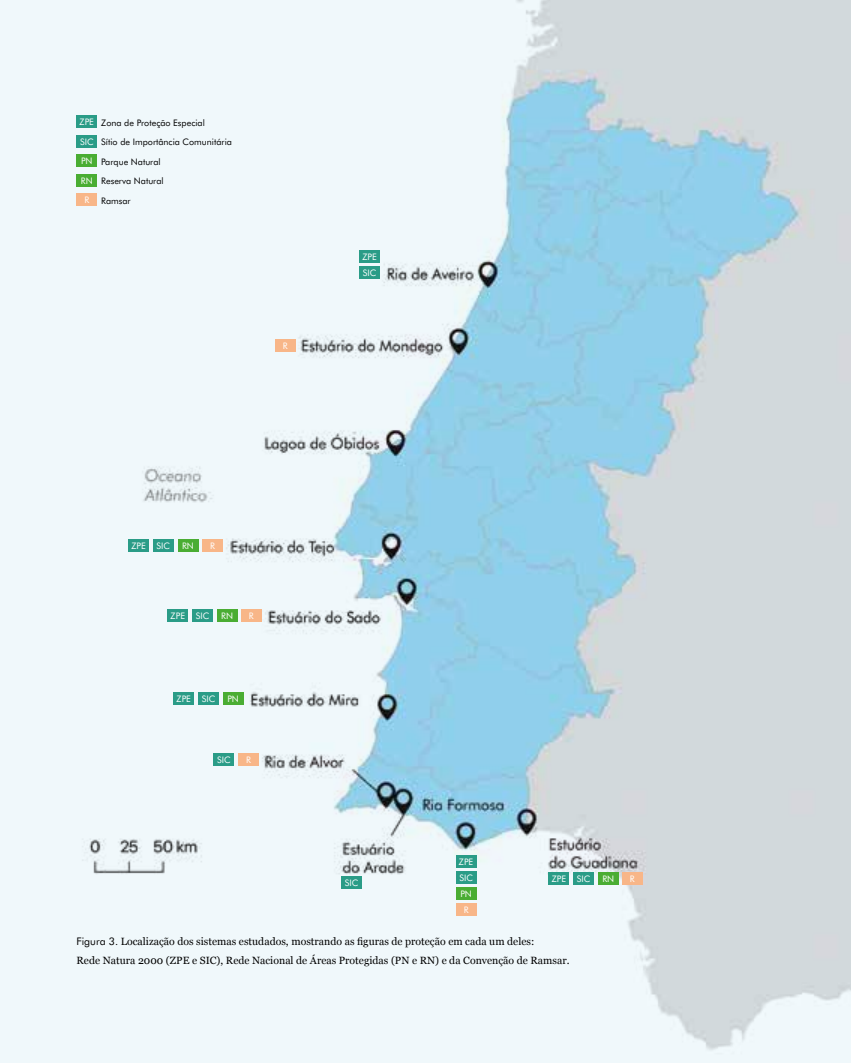
<style>
.page{position:relative;width:851px;height:1063px;background:#fff}
.page>*{position:absolute;margin:0;border:0;box-sizing:border-box;transform-origin:0 0}
.t1{font:10.5px/19.5px "Georgia";color:#000}
.t2{font:9px/19.5px "Futura BT";color:#000}
.t3{font:9px/19.5px "Futura BT";color:#fff}
.s1{font-family:"Futura BT"}
</style>
<div class="page">
<img style="left:0;top:0;width:850px;height:1063px">
<div style="left:77px;top:116px;width:20px;height:12px;background:#2a9c87"></div>
<div style="left:359px;top:250px;width:21px;height:12px;background:#2a9c87"></div>
<div style="left:456px;top:855px;width:20px;height:12px;background:#2a9c87"></div>
<div style="left:128px;top:540px;width:21px;height:12px;background:#2a9c87"></div>
<div style="left:168px;top:609px;width:20px;height:12px;background:#2a9c87"></div>
<div style="left:548px;top:872px;width:21px;height:12px;background:#2a9c87"></div>
<div style="left:173px;top:692px;width:21px;height:12px;background:#2a9c87"></div>
<div style="left:77px;top:135px;width:20px;height:12px;background:#2a9c87"></div>
<div style="left:359px;top:267px;width:21px;height:12px;background:#2a9c87"></div>
<div style="left:456px;top:871px;width:20px;height:12px;background:#2a9c87"></div>
<div style="left:153px;top:540px;width:20px;height:12px;background:#2a9c87"></div>
<div style="left:192px;top:609px;width:21px;height:12px;background:#2a9c87"></div>
<div style="left:573px;top:872px;width:20px;height:12px;background:#2a9c87"></div>
<div style="left:198px;top:692px;width:21px;height:12px;background:#2a9c87"></div>
<div style="left:214px;top:753px;width:20px;height:12px;background:#2a9c87"></div>
<div style="left:341px;top:876px;width:20px;height:12px;background:#2a9c87"></div>
<div style="left:77px;top:155px;width:20px;height:12px;background:#4aad33"></div>
<div style="left:77px;top:174px;width:20px;height:12px;background:#4aad33"></div>
<div style="left:456px;top:888px;width:20px;height:12px;background:#4aad33"></div>
<div style="left:178px;top:540px;width:20px;height:12px;background:#4aad33"></div>
<div style="left:217px;top:609px;width:20px;height:12px;background:#4aad33"></div>
<div style="left:598px;top:872px;width:20px;height:12px;background:#4aad33"></div>
<div style="left:223px;top:692px;width:20px;height:12px;background:#4aad33"></div>
<div style="left:77px;top:194px;width:20px;height:12px;background:#f8b688"></div>
<div style="left:275px;top:339px;width:20px;height:12px;background:#f8b688"></div>
<div style="left:202px;top:540px;width:21px;height:12px;background:#f8b688"></div>
<div style="left:241px;top:609px;width:20px;height:12px;background:#f8b688"></div>
<div style="left:622px;top:872px;width:20px;height:12px;background:#f8b688"></div>
<div style="left:238px;top:753px;width:21px;height:12px;background:#f8b688"></div>
<div style="left:456px;top:904px;width:20px;height:12px;background:#f8b688"></div>
<p class="t3" style="left:80px;top:112px;width:16px">ZPE</p>
<p class="t2" style="left:101px;top:113px;width:132px">Zona de Proteção Especial<br>Sítio de Importância Comunitária</p>
<p class="t3" style="left:80px;top:132px;width:15px">SIC</p>
<p class="t3" style="left:81px;top:151px;width:13px">PN<br>RN</p>
<p class="t3" style="left:84px;top:190px;width:6px">R</p>
<p class="t2" style="left:101px;top:152px;width:64px">Parque Natural<br>Reserva Natural</p>
<p class="t2" style="left:101px;top:191px;width:31px">Ramsar</p>
<p class="t3" style="left:283px;top:336px;width:6px">R</p>
<p class="t3" style="left:362px;top:247px;width:16px">ZPE</p>
<p class="t3" style="left:363px;top:263px;width:15px">SIC</p>
<p class="t3" style="left:131px;top:536px;width:16px">ZPE</p>
<p class="t3" style="left:157px;top:536px;width:15px">SIC</p>
<p class="t3" style="left:182px;top:536px;width:13px">RN</p>
<p class="t3" style="left:210px;top:536px;width:6px">R</p>
<p class="t3" style="left:171px;top:606px;width:16px">ZPE</p>
<p class="t3" style="left:196px;top:606px;width:15px">SIC</p>
<p class="t3" style="left:221px;top:606px;width:13px">RN</p>
<p class="t3" style="left:249px;top:606px;width:6px">R</p>
<p class="t3" style="left:176px;top:689px;width:16px">ZPE</p>
<p class="t3" style="left:202px;top:689px;width:15px">SIC</p>
<p class="t3" style="left:227px;top:689px;width:13px">PN</p>
<p class="t3" style="left:217px;top:750px;width:15px">SIC</p>
<p class="t3" style="left:246px;top:750px;width:6px">R</p>
<p class="t3" style="left:344px;top:873px;width:15px">SIC</p>
<p class="t3" style="left:459px;top:852px;width:16px">ZPE</p>
<p class="t3" style="left:459px;top:868px;width:15px">SIC</p>
<p class="t3" style="left:460px;top:884px;width:13px">PN</p>
<p class="t3" style="left:463px;top:900px;width:6px">R</p>
<p class="t3" style="left:551px;top:869px;width:16px">ZPE</p>
<p class="t3" style="left:576px;top:869px;width:15px">SIC</p>
<p class="t1" style="left:77px;top:931px;width:494px"><span class="s1">Figura 3.</span> Localização dos sistemas estudados, mostrando as figuras de proteção em cada um deles:<br>Rede Natura 2000 (ZPE e SIC), Rede Nacional de Áreas Protegidas (PN e RN) e da Convenção de Ramsar.</p>
<p class="t3" style="left:602px;top:869px;width:13px">RN</p>
<p class="t3" style="left:629px;top:869px;width:6px">R</p>
</div>
